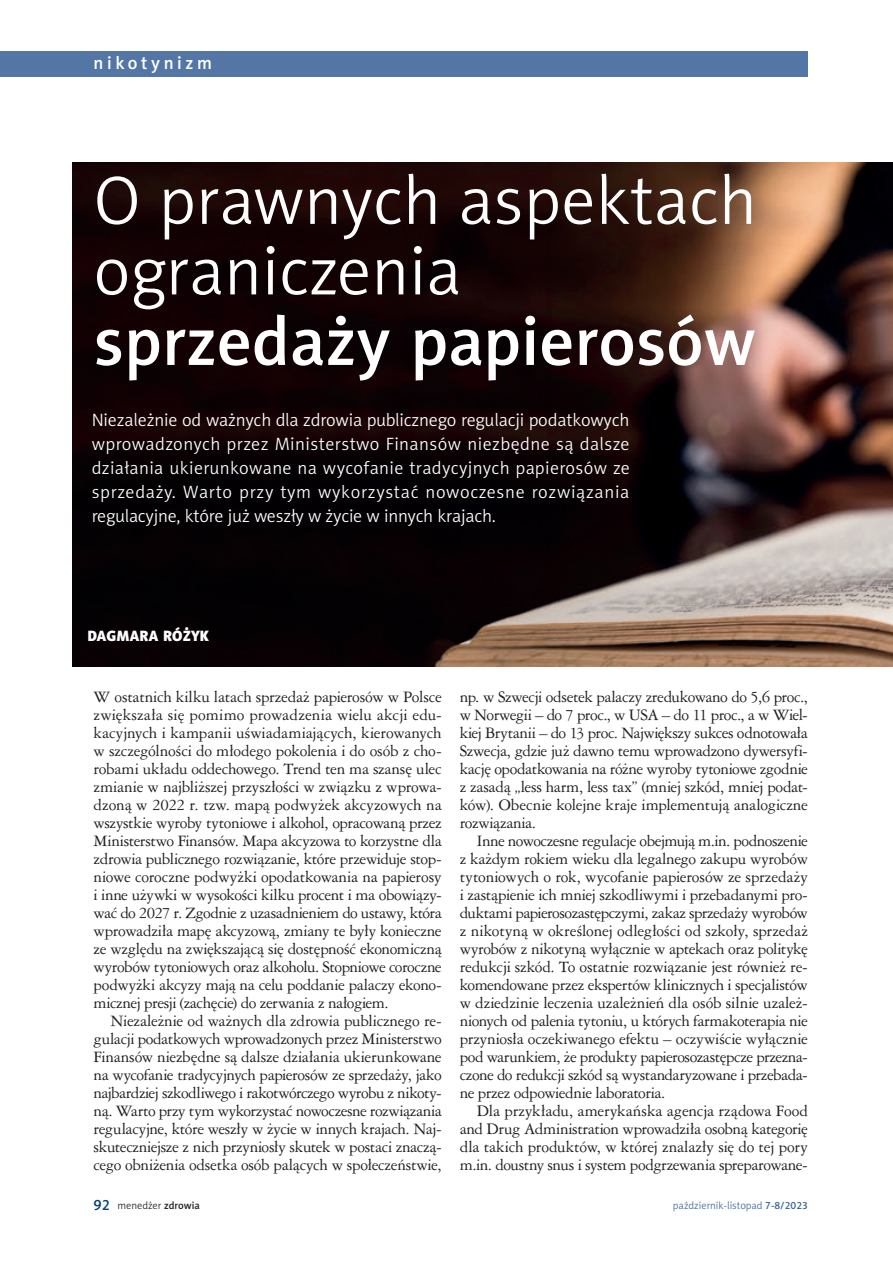
<style>
.page{position:relative;width:893px;height:1263px;background:#fff}
.page>*{position:absolute;margin:0;border:0;box-sizing:border-box;transform-origin:0 0}
.Tytul_1{font:69px/70.5px "Naomi Sans EFN Light";color:#fff}
.lead{font:18px/24px "Naomi Sans EFN Light";letter-spacing:-.01em;color:#fff;text-align:justify}
.Belka_lewa{font:18px "Naomi Sans EFN Medium";letter-spacing:.2em;color:#fff}
.tekst{font:15px/18px "Ameri Garmnd PL";letter-spacing:-.02em;color:#231f20;text-align:justify}
.tekst_bez_wciecia{font:15px/18px "Ameri Garmnd PL";letter-spacing:-.025em;color:#231f20;text-align:justify}
.autor_gora{font:15px "Naomi Sans EFN Black";letter-spacing:.01em;color:#fff}
.t1{font:10.5px "Naomi Sans EFN Light";color:#3d6799}
.t2{font:10.5px "Naomi Sans EFN Light";color:#231f20}
.s1{font-family:"Naomi Sans EFN Medium"}
.s2{font-family:"Naomi Sans EFN Medium";font-size:15px;color:#004279}
</style>
<div class="page">
<img style="left:72px;top:162px;width:821px;height:504px">
<div style="left:0;top:51px;width:808px;height:26px;background:#5476a5"></div>
<p class="Belka_lewa" style="left:94px;top:52px;width:120px">nikotynizm</p>
<p class="Tytul_1" style="left:94px;top:165px;width:664px">O prawnych aspektach ograniczenia <span class="s1">sprzedaży papierosów</span></p>
<p class="lead" style="left:92px;top:407px;width:540px">Niezależnie od ważnych dla zdrowia publicznego regulacji podatkowych wprowadzonych przez Ministerstwo Finansów niezbędne są dalsze działania ukierunkowane na wycofanie tradycyjnych papierosów ze sprzedaży. Warto przy tym wykorzystać nowoczesne rozwiązania regulacyjne, które już weszły w życie w innych krajach.</p>
<p class="autor_gora" style="left:87px;top:626px;width:124px">DAGMARA RÓŻYK</p>
<p class="tekst_bez_wciecia" style="left:94px;top:687px;width:350px">W ostatnich kilku latach sprzedaż papierosów w Polsce zwiększała się pomimo prowadzenia wielu akcji edu&shy;kacyjnych i kampanii uświadamiających, kierowanych w szczególności do młodego pokolenia i do osób z cho&shy;robami układu oddechowego. Trend ten ma szansę ulec zmianie w najbliższej przyszłości w związku z wprowa&shy;dzoną w 2022 r. tzw. mapą podwyżek akcyzowych na wszystkie wyroby tytoniowe i alkohol, opracowaną przez Ministerstwo Finansów. Mapa akcyzowa to korzystne dla zdrowia publicznego rozwiązanie, które przewiduje stop&shy;niowe coroczne podwyżki opodatkowania na papierosy i inne używki w wysokości kilku procent i ma obowiązy&shy;wać do 2027 r. Zgodnie z uzasadnieniem do ustawy, która wprowadziła mapę akcyzową, zmiany te były konieczne ze względu na zwiększającą się dostępność ekonomiczną wyrobów tytoniowych oraz alkoholu. Stopniowe coroczne podwyżki akcyzy mają na celu poddanie palaczy ekono&shy;micznej presji (zachęcie) do zerwania z nałogiem.</p>
<p class="tekst" style="left:94px;top:1011px;width:350px;text-indent:17px">Niezależnie od ważnych dla zdrowia publicznego re&shy;gulacji podatkowych wprowadzonych przez Ministerstwo Finansów niezbędne są dalsze działania ukierunkowane na wycofanie tradycyjnych papierosów ze sprzedaży, jako najbardziej szkodliwego i rakotwórczego wyrobu z nikoty&shy;ną. Warto przy tym wykorzystać nowoczesne rozwiązania regulacyjne, które weszły w życie w innych krajach. Naj&shy;skuteczniejsze z nich przyniosły skutek w postaci znaczą&shy;cego obniżenia odsetka osób palących w społeczeństwie,</p>
<p class="tekst" style="left:460px;top:687px;width:350px">np. w Szwecji odsetek palaczy zredukowano do 5,6 proc., w Norwegii – do 7 proc., w USA – do 11 proc., a w Wiel&shy;kiej Brytanii – do 13 proc. Największy sukces odnotowała Szwecja, gdzie już dawno temu wprowadzono dywersyfi&shy;kację opodatkowania na różne wyroby tytoniowe zgodnie z zasadą „less harm, less tax” (mniej szkód, mniej podat&shy;ków). Obecnie kolejne kraje implementują analogiczne rozwiązania.</p>
<p class="tekst" style="left:460px;top:831px;width:350px;text-indent:17px">Inne nowoczesne regulacje obejmują m.in. podnoszenie z każdym rokiem wieku dla legalnego zakupu wyrobów tytoniowych o rok, wycofanie papierosów ze sprzedaży i zastąpienie ich mniej szkodliwymi i przebadanymi pro&shy;duktami papierosozastępczymi, zakaz sprzedaży wyrobów z nikotyną w określonej odległości od szkoły, sprzedaż wyrobów z nikotyną wyłącznie w aptekach oraz politykę redukcji szkód. To ostatnie rozwiązanie jest również re&shy;komendowane przez ekspertów klinicznych i specjalistów w dziedzinie leczenia uzależnień dla osób silnie uzależ&shy;nionych od palenia tytoniu, u których farmakoterapia nie przyniosła oczekiwanego efektu – oczywiście wyłącznie pod warunkiem, że produkty papierosozastępcze przezna&shy;czone do redukcji szkód są wystandaryzowane i przebada&shy;ne przez odpowiednie laboratoria.</p>
<p class="tekst" style="left:460px;top:1101px;width:350px;text-indent:17px">Dla przykładu, amerykańska agencja rządowa Food and Drug Administration wprowadziła osobną kategorię dla takich produktów, w której znalazły się do tej pory m.in. doustny snus i system podgrzewania spreparowane-</p>
<p class="t2" style="left:94px;top:1199px;width:108px"><span class="s2">92</span> menedżer <span class="s1">zdrowia</span></p>
<p class="t1" style="left:673px;top:1199px;width:137px">październik-listopad <span class="s1">7-8/2023</span></p>
</div>
